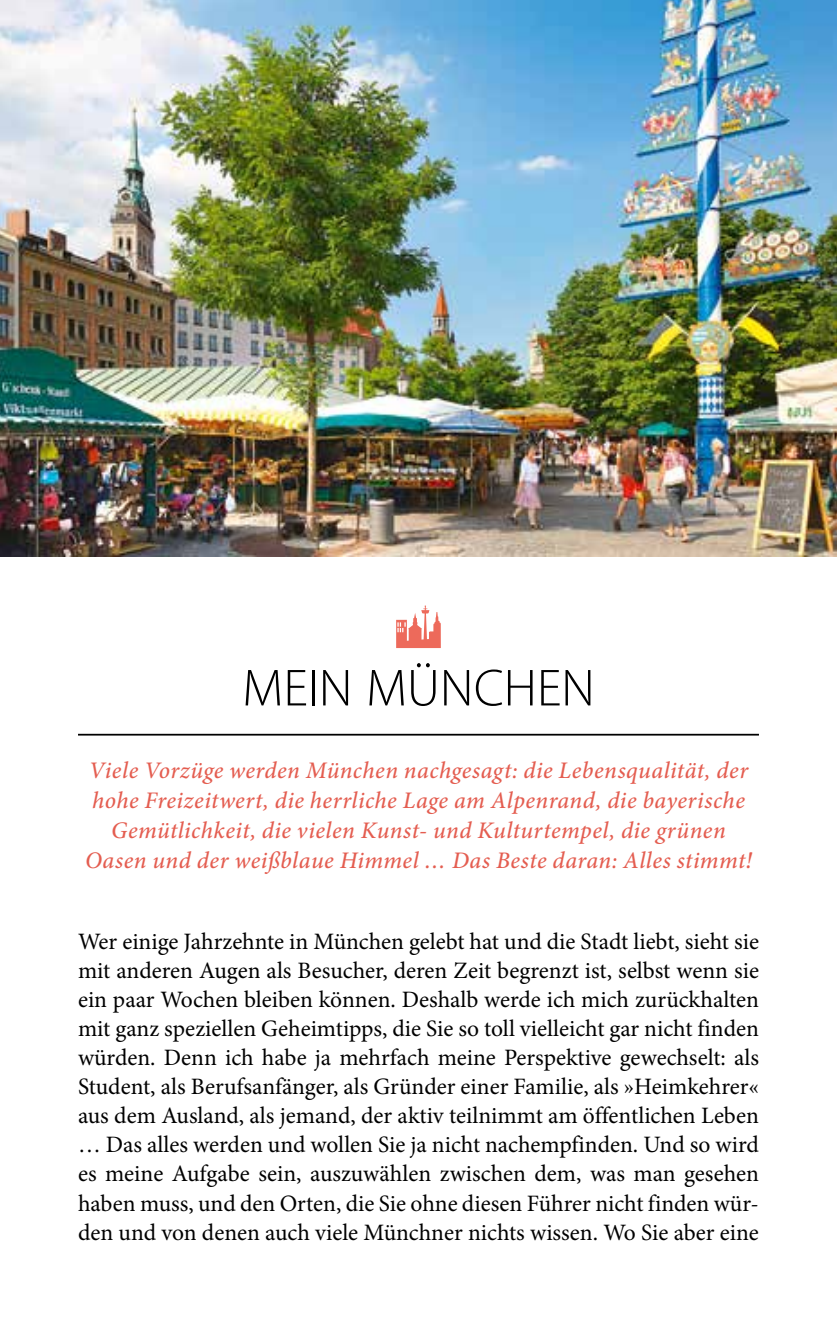
<style>
.page{position:relative;width:837px;height:1333px;background:#fff}
.page>*{position:absolute;margin:0;border:0;box-sizing:border-box;transform-origin:0 0}
.t1{font:300 52.5px "Myriad Pro";color:#000}
.t2{font:italic 500 23.75px/30px "Minion Pro";letter-spacing:.02em;color:#e45d50;text-align:center}
.t3{font:23.5px/29px "Minion Pro";color:#000;text-align:justify}
</style>
<div class="page">
<img style="left:0;top:0;width:836px;height:556px">
<hr style="left:78px;top:733px;width:680px;height:2px;background:#000">
<svg style="left:396px;top:605px;width:44px;height:43px"></svg>
<h1 class="t1" style="left:242px;top:659px;width:354px">MEIN MÜNCHEN</h1>
<p class="t2" style="left:85px;top:755px;width:668px">Viele Vorzüge werden München nachgesagt: die Lebensqualität, der hohe Freizeitwert, die herrliche Lage am Alpenrand, die bayerische Gemütlichkeit, die vielen Kunst- und Kulturtempel, die grünen Oasen und der weißblaue Himmel … Das Beste daran: Alles stimmt!</p>
<p class="t3" style="left:78px;top:927px;width:682px">Wer einige Jahrzehnte in München gelebt hat und die Stadt liebt, sieht sie mit anderen Augen als Besucher, deren Zeit begrenzt ist, selbst wenn sie ein paar Wochen bleiben können. Deshalb werde ich mich zurückhalten mit ganz speziellen Geheimtipps, die Sie so toll vielleicht gar nicht finden würden. Denn ich habe ja mehrfach meine Perspektive gewechselt: als Student, als Berufsanfänger, als Gründer einer Familie, als »Heimkehrer« aus dem Ausland, als jemand, der aktiv teilnimmt am öffentlichen Leben … Das alles werden und wollen Sie ja nicht nachempfinden. Und so wird es meine Aufgabe sein, auszuwählen zwischen dem, was man gesehen haben muss, und den Orten, die Sie ohne diesen Führer nicht finden wür&shy;den und von denen auch viele Münchner nichts wissen. Wo Sie aber eine</p>
</div>
